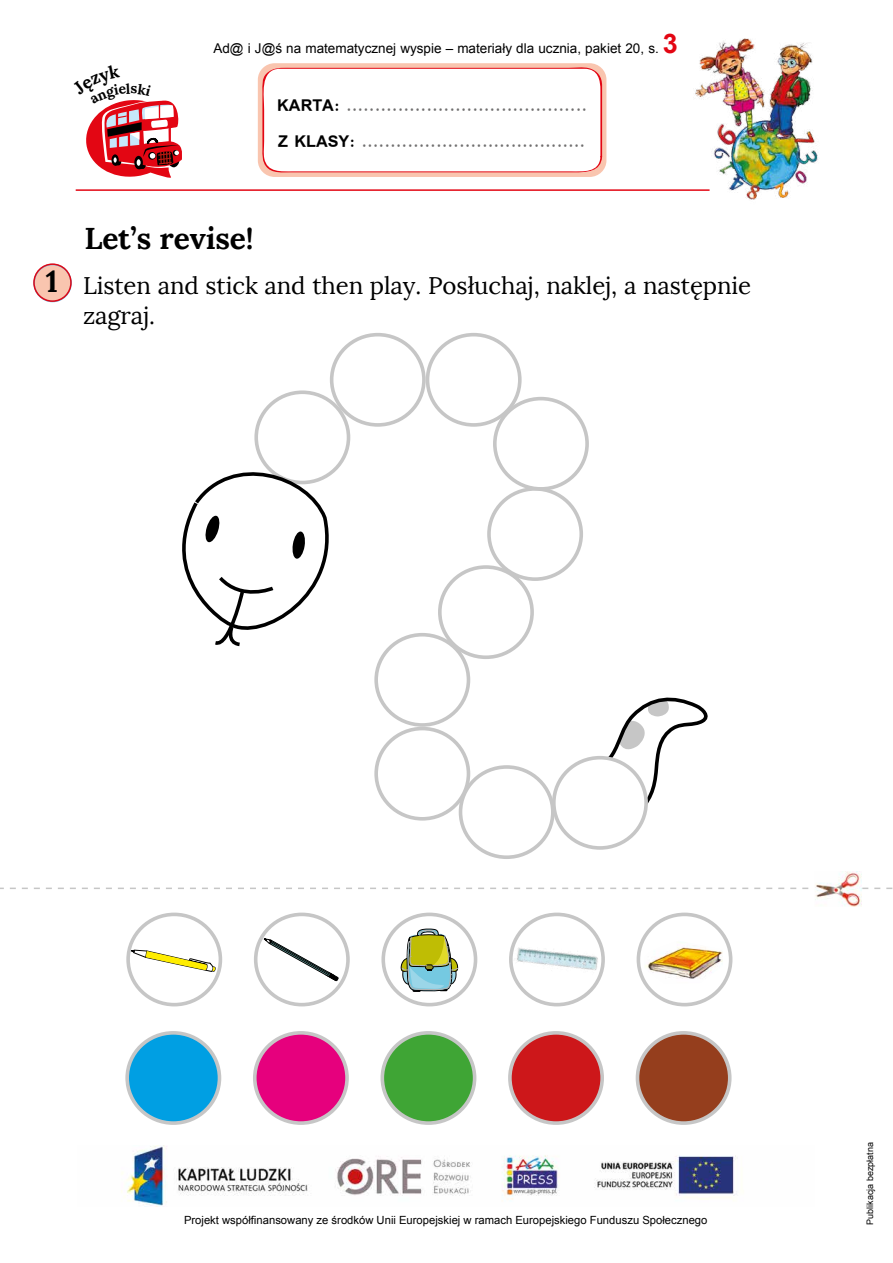
<style>
.page{position:relative;width:893px;height:1263px;background:#fff}
.page>*{position:absolute;margin:0;border:0;box-sizing:border-box;transform-origin:0 0}
.t1{font:700 30px "Lora";letter-spacing:-.005em;color:#000}
.t2{font:24px/30px "Lora";letter-spacing:-.005em;color:#000}
.t3{font:700 18px/35.2px "Simplified Arabic";color:#706f6f}
.t4{font:13.5px "Arial";color:#000}
.t5{font:11.25px "Arial";color:#000}
.t6{font:9px "Arial";color:#000}
.s1{font-weight:700;font-size:27px;color:#e30613}
.s2{color:#000}
.s3{font-weight:700;font-size:30px}
</style>
<div class="page">
<img style="left:121px;top:1145px;width:615px;height:61px">
<hr style="left:76px;top:189px;width:634px;height:2px;background:#e30613">
<div style="left:258px;top:63px;width:348px;height:114px;background:#f9c5af;border-radius:17px"></div>
<svg style="left:259px;top:67px;width:343px;height:107px;background:#fef6f5"></svg>
<img style="left:693px;top:38px;width:125px;height:162px">
<svg style="left:33px;top:263px;width:39px;height:39px"></svg>
<div style="left:254px;top:390px;width:96px;height:94px;border:4px solid #c6c6c6;border-radius:50%"></div>
<svg style="left:182px;top:452px;width:159px;height:195px"></svg>
<div style="left:330px;top:333px;width:96px;height:94px;border:4px solid #c6c6c6;border-radius:50%"></div>
<div style="left:426px;top:333px;width:96px;height:94px;border:4px solid #c6c6c6;border-radius:50%"></div>
<div style="left:493px;top:397px;width:96px;height:94px;border:4px solid #c6c6c6;border-radius:50%"></div>
<div style="left:487px;top:487px;width:96px;height:94px;border:4px solid #c6c6c6;border-radius:50%"></div>
<div style="left:438px;top:565px;width:96px;height:94px;border:4px solid #c6c6c6;border-radius:50%"></div>
<div style="left:374px;top:633px;width:96px;height:94px;border:4px solid #c6c6c6;border-radius:50%"></div>
<div style="left:374px;top:727px;width:96px;height:93px;border:4px solid #c6c6c6;border-radius:50%"></div>
<div style="left:459px;top:765px;width:96px;height:94px;border:4px solid #c6c6c6;border-radius:50%"></div>
<svg style="left:579px;top:697px;width:129px;height:148px"></svg>
<div style="left:554px;top:758px;width:92px;height:90px;background:#fff;border-radius:50%"></div>
<div style="left:552px;top:756px;width:96px;height:94px;border:4px solid #c6c6c6;border-radius:50%"></div>
<svg style="left:131px;top:950px;width:84px;height:22px"></svg>
<div style="left:126px;top:912px;width:96px;height:94px;border:4px solid #c6c6c6;border-radius:50%"></div>
<div style="left:254px;top:912px;width:96px;height:94px;border:4px solid #c6c6c6;border-radius:50%"></div>
<div style="left:381px;top:912px;width:96px;height:94px;border:4px solid #c6c6c6;border-radius:50%"></div>
<div style="left:637px;top:912px;width:95px;height:94px;border:4px solid #c6c6c6;border-radius:50%"></div>
<div style="left:127px;top:1033px;width:92px;height:90px;background:#009fe3;border-radius:50%"></div>
<div style="left:125px;top:1031px;width:96px;height:94px;border:4px solid #c6c6c6;border-radius:50%"></div>
<div style="left:255px;top:1033px;width:92px;height:90px;background:#e6007d;border-radius:50%"></div>
<div style="left:253px;top:1031px;width:96px;height:94px;border:4px solid #c6c6c6;border-radius:50%"></div>
<div style="left:382px;top:1033px;width:93px;height:90px;background:#3fa535;border-radius:50%"></div>
<div style="left:381px;top:1031px;width:95px;height:94px;border:4px solid #c6c6c6;border-radius:50%"></div>
<div style="left:510px;top:1033px;width:92px;height:90px;background:#cd171a;border-radius:50%"></div>
<div style="left:508px;top:1031px;width:96px;height:94px;border:4px solid #c6c6c6;border-radius:50%"></div>
<div style="left:637px;top:1033px;width:93px;height:90px;background:#953e1d;border-radius:50%"></div>
<div style="left:636px;top:1031px;width:95px;height:94px;border:4px solid #c6c6c6;border-radius:50%"></div>
<svg style="left:0;top:887px;width:893px;height:2px"></svg>
<img style="left:814px;top:871px;width:47px;height:35px">
<svg style="left:264px;top:938px;width:75px;height:43px"></svg>
<svg style="left:401px;top:928px;width:57px;height:64px"></svg>
<img style="left:509px;top:912px;width:96px;height:95px">
<img style="left:644px;top:941px;width:79px;height:42px">
<svg style="left:86px;top:100px;width:96px;height:78px"></svg>
<p class="t4" style="left:213px;top:39px;width:466px">Ad@ i J@ś na matematycznej wyspie – materiały dla ucznia, pakiet 20, s. <span class="s1">3</span></p>
<p class="t3" style="left:277px;top:88px;width:311px"><span class="s2">KARTA:</span> ..........................................<br><span class="s2">Z KLASY:</span> .......................................</p>
<h1 class="t1" style="left:84px;top:219px;width:171px">Let’s revise!</h1>
<h2 class="t2" style="left:83px;top:270px;width:670px;text-indent:-37px"><span class="s3">1</span> Listen and stick and then play. Posłuchaj, naklej, a następnie zagraj.</h2>
<p class="t5" style="left:184px;top:1212px;width:525px">Projekt współfinansowany ze środków Unii Europejskiej w ramach Europejskiego Funduszu Społecznego</p>
<p class="t6" style="left:864px;top:1225px;width:84px;rotate:-90deg">Publikacja bezpłatna</p>
</div>
